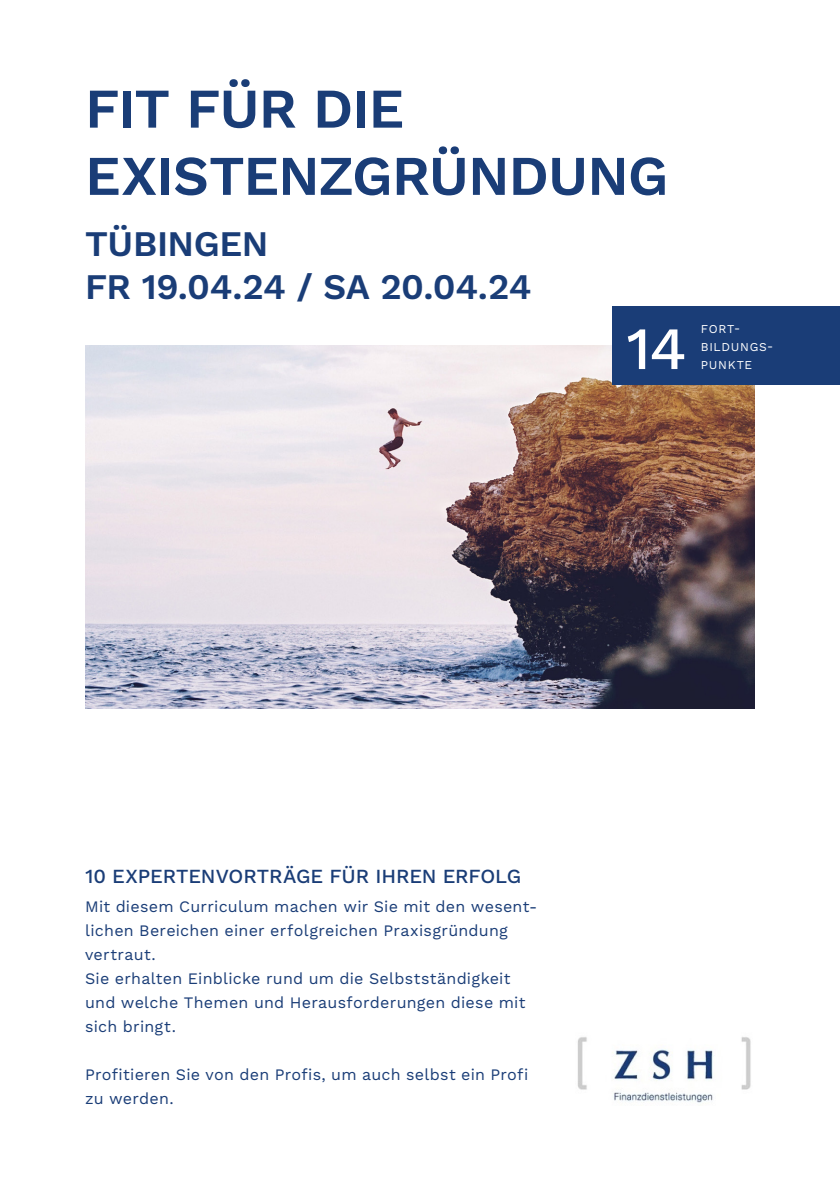
<style>
.page{position:relative;width:840px;height:1191px;background:#fff}
.page>*{position:absolute;margin:0;border:0;box-sizing:border-box;transform-origin:0 0}
.ZSH_Headline_Titel{font:500 60px "Work Sans";color:#fff}
.ZSH_Headline_Titel-2{font:600 56px "Work Sans";letter-spacing:-.015em;color:#1a3d77}
.ZSH_Headline_Titel-3{font:600 36px "Work Sans";letter-spacing:-.01em;color:#1a3d77}
.ZSH_Headline_Titel-4{font:500 20px "Work Sans";letter-spacing:-.005em;color:#1a3d77}
.ZSH_Fließtext_Univers{font:16px/24px "Work Sans";letter-spacing:.015em;color:#1a3d77}
.ZSH_Headline_Titel-5{font:12px/18px "Work Sans";letter-spacing:.055em;color:#fff}
</style>
<div class="page">
<img style="left:85px;top:346px;width:669px;height:363px">
<div style="left:612px;top:307px;width:227px;height:78px;background:#1a3d77"></div>
<img style="left:577px;top:1037px;width:174px;height:66px">
<p class="ZSH_Headline_Titel-2" style="left:85px;top:76px;width:320px">FIT FÜR DIE</p>
<p class="ZSH_Headline_Titel-2" style="left:85px;top:143px;width:584px">EXISTENZGRÜNDUNG</p>
<p class="ZSH_Headline_Titel-3" style="left:85px;top:223px;width:185px">TÜBINGEN</p>
<p class="ZSH_Headline_Titel-3" style="left:85px;top:266px;width:448px">FR 19.04.24 / SA 20.04.24</p>
<p class="ZSH_Headline_Titel" style="left:625px;top:313px;width:62px">14</p>
<p class="ZSH_Headline_Titel-5" style="left:700px;top:320px;width:41px">FORT-</p>
<p class="ZSH_Headline_Titel-5" style="left:700px;top:338px;width:74px">BILDUNGS-<br>PUNKTE</p>
<p class="ZSH_Headline_Titel-4" style="left:85px;top:864px;width:437px">10 EXPERTENVORTRÄGE FÜR IHREN ERFOLG</p>
<p class="ZSH_Fließtext_Univers" style="left:85px;top:895px;width:453px">Mit diesem Curriculum machen wir Sie mit den wesent&shy;lichen Bereichen einer erfolgreichen Praxisgründung vertraut.</p>
<p class="ZSH_Fließtext_Univers" style="left:85px;top:967px;width:441px">Sie erhalten Einblicke rund um die Selbstständigkeit und welche Themen und Herausforderungen diese mit sich bringt.</p>
<p class="ZSH_Fließtext_Univers" style="left:85px;top:1063px;width:444px">Profitieren Sie von den Profis, um auch selbst ein Profi zu werden.</p>
</div>
